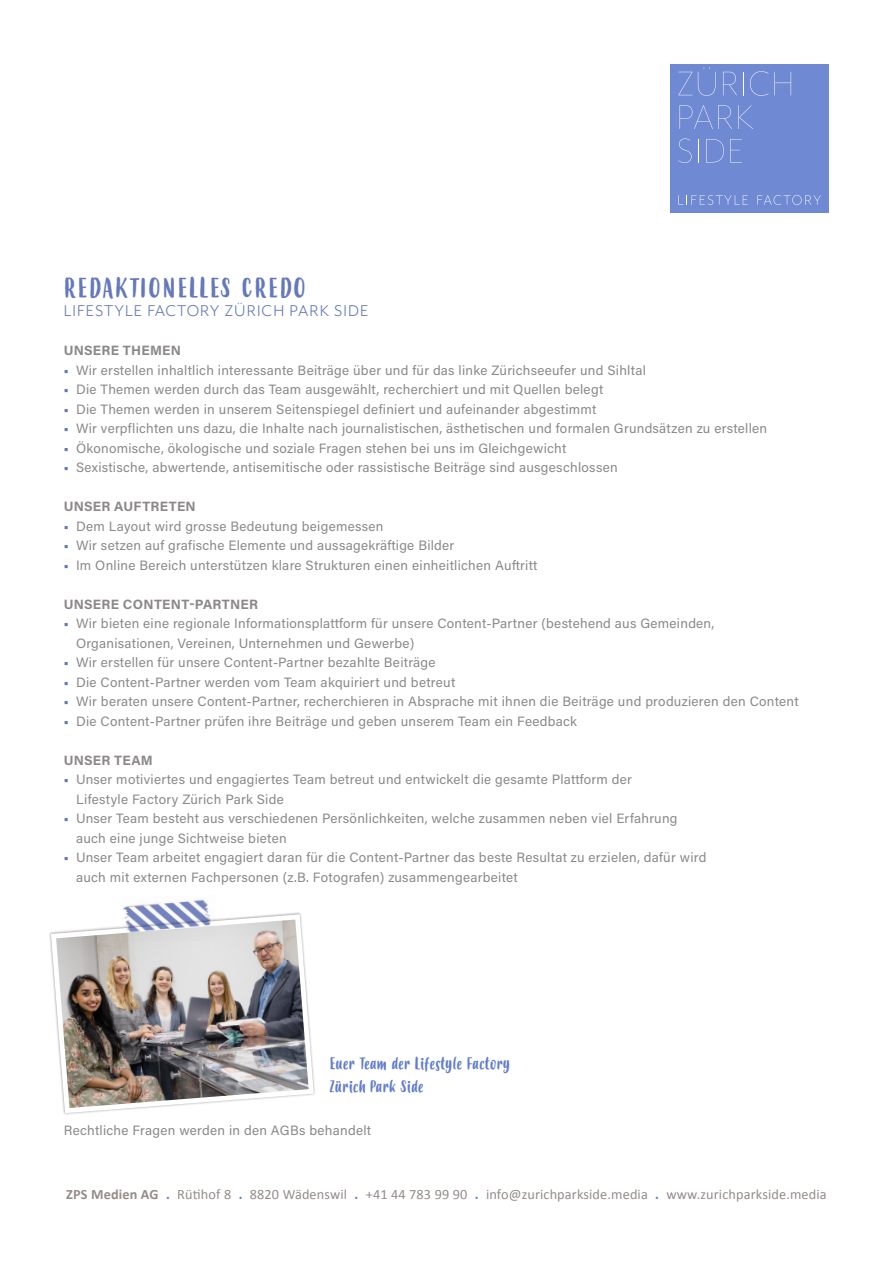
<style>
.page{position:relative;width:893px;height:1263px;background:#fff}
.page>*{position:absolute;margin:0;border:0;box-sizing:border-box;transform-origin:0 0}
.t1{font:27px "Budidaya";letter-spacing:.08em;color:#6578bb}
.t2{font:18px "Mr Eaves Mod OT";letter-spacing:.06em;color:#6578bb}
.t3{font:16.5px/22.5px "Budidaya";letter-spacing:.02em;color:#607ccf}
.t4{font:14.25px "Calibri";letter-spacing:.01em;color:#958b8a}
.t5{font:13.5px/19.5px "Acumin Pro";letter-spacing:.02em;color:#8c8888}
.t6{font:700 13.5px "Acumin Pro";letter-spacing:.02em;color:#8c8888}
.s1{color:#6578bb}
.s2{font-weight:700}
.s3{font-weight:700;color:#607ccf}
</style>
<div class="page">
<div style="left:670px;top:64px;width:159px;height:149px;background:#7089d3"></div>
<svg style="left:678px;top:72px;width:14px;height:23px"></svg>
<svg style="left:698px;top:68px;width:18px;height:28px"></svg>
<svg style="left:723px;top:72px;width:14px;height:23px"></svg>
<svg style="left:743px;top:72px;width:1px;height:23px"></svg>
<svg style="left:750px;top:71px;width:18px;height:25px"></svg>
<svg style="left:774px;top:72px;width:17px;height:23px"></svg>
<svg style="left:679px;top:105px;width:53px;height:24px"></svg>
<svg style="left:738px;top:105px;width:15px;height:24px"></svg>
<svg style="left:678px;top:138px;width:13px;height:25px"></svg>
<svg style="left:698px;top:139px;width:1px;height:23px"></svg>
<svg style="left:706px;top:139px;width:18px;height:23px"></svg>
<svg style="left:730px;top:139px;width:12px;height:23px"></svg>
<svg style="left:678px;top:195px;width:70px;height:10px"></svg>
<svg style="left:757px;top:195px;width:64px;height:10px"></svg>
<img style="left:49px;top:912px;width:266px;height:203px">
<img style="left:122px;top:899px;width:95px;height:43px">
<h1 class="t1" style="left:64px;top:272px;width:244px">REDAKTIONELLES CREDO</h1>
<h2 class="t2" style="left:64px;top:301px;width:306px">LIFESTYLE FACTORY ZÜRICH PARK SIDE</h2>
<p class="t6" style="left:64px;top:341px;width:119px">UNSERE THEMEN</p>
<p class="t5" style="left:64px;top:360px;width:584px"><span class="s1">■</span> Wir erstellen inhaltlich interessante Beiträge über und für das linke Zürichseeufer und Sihltal</p>
<p class="t5" style="left:64px;top:379px;width:541px"><span class="s1">■</span> Die Themen werden durch das Team ausgewählt, recherchiert und mit Quellen belegt</p>
<p class="t5" style="left:64px;top:398px;width:534px"><span class="s1">■</span> Die Themen werden in unserem Seitenspiegel definiert und aufeinander abgestimmt</p>
<p class="t5" style="left:64px;top:418px;width:705px"><span class="s1">■</span> Wir verpflichten uns dazu, die Inhalte nach journalistischen, ästhetischen und formalen Grundsätzen zu erstellen</p>
<p class="t5" style="left:64px;top:437px;width:504px"><span class="s1">■</span> Ökonomische, ökologische und soziale Fragen stehen bei uns im Gleichgewicht</p>
<p class="t5" style="left:64px;top:457px;width:555px"><span class="s1">■</span> Sexistische, abwertende, antisemitische oder rassistische Beiträge sind ausgeschlossen</p>
<p class="t6" style="left:64px;top:497px;width:133px">UNSER AUFTRETEN</p>
<p class="t5" style="left:64px;top:515px;width:321px"><span class="s1">■</span> Dem Layout wird grosse Bedeutung beigemessen</p>
<p class="t5" style="left:64px;top:535px;width:392px"><span class="s1">■</span> Wir setzen auf grafische Elemente und aussagekräftige Bilder</p>
<p class="t5" style="left:64px;top:554px;width:475px"><span class="s1">■</span> Im Online Bereich unterstützen klare Strukturen einen einheitlichen Auftritt</p>
<p class="t6" style="left:64px;top:594px;width:196px">UNSERE CONTENT-PARTNER</p>
<p class="t5" style="left:76px;top:613px;width:640px;text-indent:-12px"><span class="s1">■</span> Wir bieten eine regionale Informationsplattform für unsere Content-Partner (bestehend aus Gemeinden,<br>Organisationen, Vereinen, Unternehmen und Gewerbe)</p>
<p class="t5" style="left:64px;top:652px;width:373px"><span class="s1">■</span> Wir erstellen für unsere Content-Partner bezahlte Beiträge</p>
<p class="t5" style="left:64px;top:671px;width:393px"><span class="s1">■</span> Die Content-Partner werden vom Team akquiriert und betreut</p>
<p class="t5" style="left:64px;top:691px;width:736px"><span class="s1">■</span> Wir beraten unsere Content-Partner, recherchieren in Absprache mit ihnen die Beiträge und produzieren den Content</p>
<p class="t5" style="left:64px;top:710px;width:515px"><span class="s1">■</span> Die Content-Partner prüfen ihre Beiträge und geben unserem Team ein Feedback</p>
<p class="t6" style="left:64px;top:750px;width:91px">UNSER TEAM</p>
<p class="t5" style="left:76px;top:769px;width:557px;text-indent:-12px"><span class="s1">■</span> Unser motiviertes und engagiertes Team betreut und entwickelt die gesamte Plattform der<br>Lifestyle Factory Zürich Park Side</p>
<p class="t5" style="left:76px;top:808px;width:603px;text-indent:-12px"><span class="s1">■</span> Unser Team besteht aus verschiedenen Persönlichkeiten, welche zusammen neben viel Erfahrung auch eine junge Sichtweise bieten</p>
<p class="t5" style="left:76px;top:847px;width:632px;text-indent:-12px"><span class="s1">■</span> Unser Team arbeitet engagiert daran für die Content-Partner das beste Resultat zu erzielen, dafür wird auch mit externen Fachpersonen (z.B. Fotografen) zusammengearbeitet</p>
<p class="t3" style="left:330px;top:1053px;width:182px">Euer Team der Lifestyle Factory<br>Zürich Park Side</p>
<p class="t5" style="left:64px;top:1120px;width:309px">Rechtliche Fragen werden in den AGBs behandelt</p>
<p class="t4" style="left:66px;top:1185px;width:762px"><span class="s2">ZPS Medien AG</span> <span class="s3">.</span> Rütihof 8 <span class="s3">.</span> 8820 Wädenswil <span class="s3">.</span> +41 44 783 99 90 <span class="s3">.</span> info@zurichparkside.media <span class="s3">.</span> www.zurichparkside.media</p>
</div>
